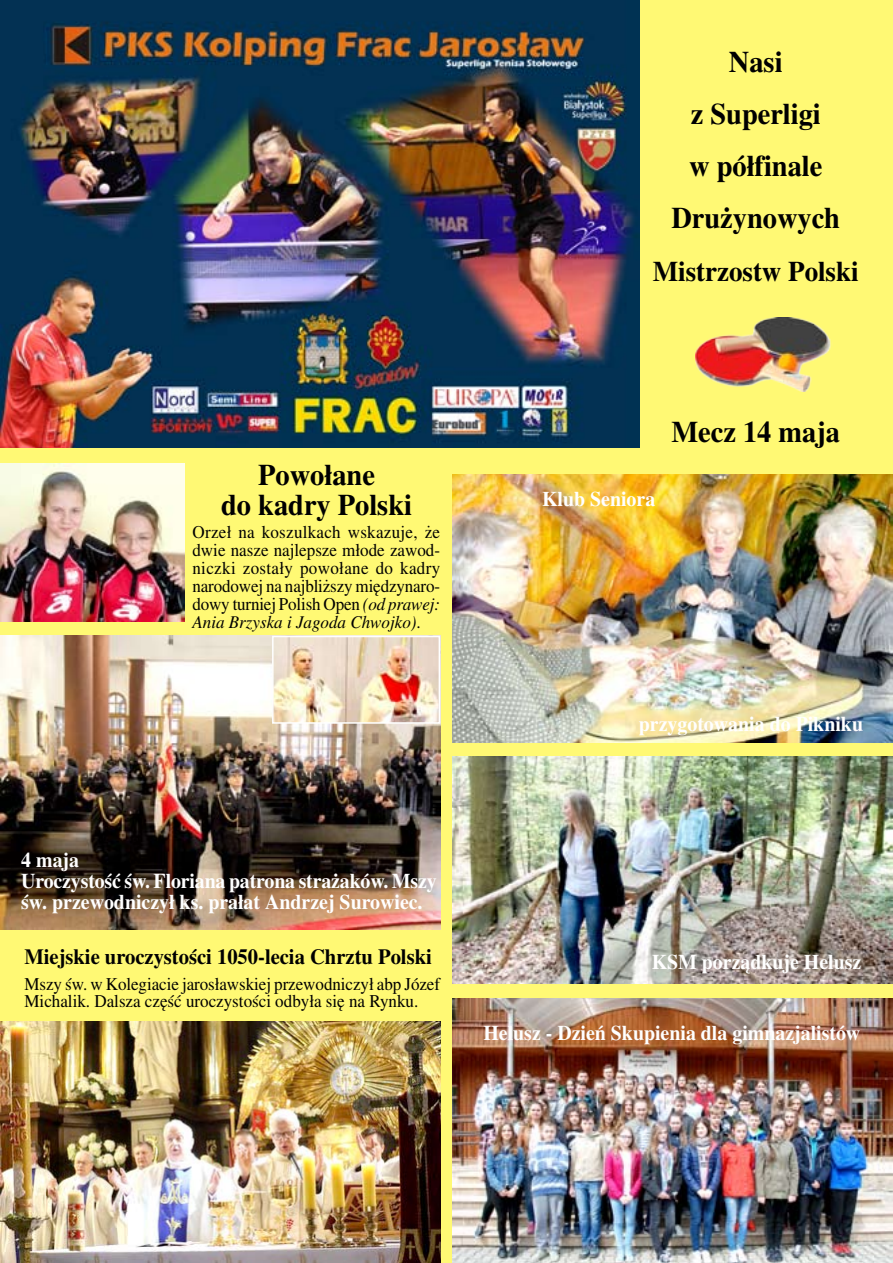
<style>
.page{position:relative;width:893px;height:1263px;background:#fff974}
.page>*{position:absolute;margin:0;border:0;box-sizing:border-box;transform-origin:0 0}
.t1{font:700 29.85px/52.3px "Toronto";color:#000;text-align:center;scale:.95 1}
.t2{font:700 28.35px "Toronto";color:#000;scale:.95 1}
.t3{font:700 21.6px "Toronto";color:#000;scale:.95 1}
.t4{font:700 20.85px/20.9px "Toronto";color:#fff;scale:.95 1}
.t5{font:18px/18px "Toronto";letter-spacing:-.005em;color:#000;text-align:justify;scale:.95 1}
.s1{font-style:italic}
</style>
<div class="page">
<img style="left:0;top:0;width:639px;height:448px">
<img style="left:695px;top:317px;width:136px;height:74px">
<img style="left:0;top:636px;width:440px;height:293px">
<img style="left:275px;top:639px;width:162px;height:82px">
<div style="left:272px;top:636px;width:168px;height:88px;border:2px solid #fff"></div>
<img style="left:0;top:1022px;width:440px;height:241px">
<img style="left:453px;top:474px;width:440px;height:268px">
<img style="left:453px;top:757px;width:440px;height:226px">
<img style="left:453px;top:998px;width:440px;height:265px">
<img style="left:0;top:463px;width:185px;height:159px">
<h1 class="t1" style="left:671px;top:35px;width:179px">Nasi<br>z Superligi<br>w półfinale<br>Drużynowych</h1>
<h2 class="t2" style="left:653px;top:255px;width:218px">Mistrzostw Polski</h2>
<h1 class="t1" style="left:221px;top:459px;width:202px;line-height:29.8px">Powołane<br>do kadry Polski</h1>
<p class="t5" style="left:192px;top:523px;width:262px">Orzeł na koszulkach wskazuje, że dwie nasze najlepsze młode zawod&shy;niczki zostały powołane do kadry narodowej na najbliższy międzynaro&shy;dowy turniej Polish Open <span class="s1">(od prawej:<br>Ania Brzyska i Jagoda Chwojko)</span>.</p>
<h1 class="t1" style="left:671px;top:405px;width:179px">Mecz 14 maja</h1>
<p class="t4" style="left:542px;top:488px;width:121px">Klub Seniora</p>
<p class="t4" style="left:639px;top:714px;width:237px">przygotowania do Pikniku</p>
<p class="t4" style="left:21px;top:849px;width:439px">4 maja<br>Uroczystość św. Floriana patrona strażaków. Mszy św. przewodniczył ks. prałat Andrzej Surowiec.</p>
<p class="t3" style="left:24px;top:944px;width:430px">Miejskie uroczystości 1050-lecia Chrztu Polski</p>
<p class="t5" style="left:25px;top:974px;width:439px">Mszy św. w Kolegiacie jarosławskiej przewodniczył abp Józef<br>Michalik. Dalsza część uroczystości odbyła się na Rynku.</p>
<p class="t4" style="left:652px;top:951px;width:222px">KSM porządkuje Helusz</p>
<p class="t4" style="left:483px;top:1022px;width:398px">Helusz - Dzień Skupienia dla gimnazjalistów</p>
</div>
